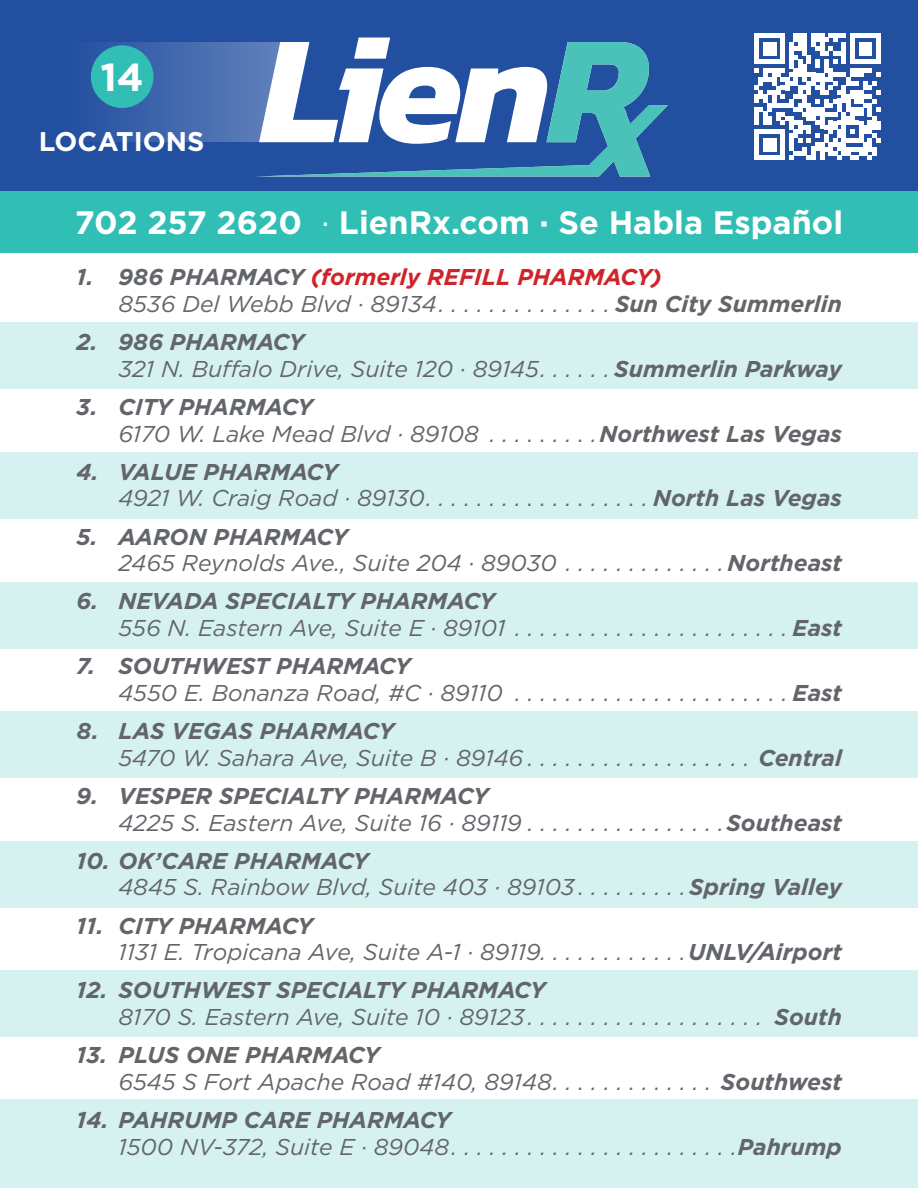
<style>
.page{position:relative;width:918px;height:1188px;background:#fff}
.page>*{position:absolute;margin:0;border:0;box-sizing:border-box;transform-origin:0 0}
.t1{font:700 39px "Gotham";color:#fff}
.t2{font:700 32.4px "Gotham";color:#fff}
.t3{font:700 27px "Gotham";color:#fff}
.t4{font:italic 22.8px/26.7px "Gotham";color:#62656a}
.s1{font-weight:400}
.s2{font-weight:700}
.s3{font-weight:700;color:#d1232a}
</style>
<div class="page">
<div style="left:0;top:183px;width:918px;height:70px;background:#31beb5"></div>
<div style="left:0;top:0;width:918px;height:190px;background:#224fa0"></div>
<svg style="left:256px;top:38px;width:412px;height:139px"></svg>
<svg style="left:90px;top:42px;width:196px;height:100px;background:#587ab7"></svg>
<svg style="left:754px;top:33px;width:127px;height:127px"></svg>
<div style="left:0;top:322px;width:918px;height:67px;background:#d6f2f0"></div>
<div style="left:0;top:452px;width:918px;height:67px;background:#d6f2f0"></div>
<div style="left:0;top:582px;width:918px;height:66px;background:#d6f2f0"></div>
<div style="left:0;top:711px;width:918px;height:67px;background:#d6f2f0"></div>
<div style="left:0;top:841px;width:918px;height:67px;background:#d6f2f0"></div>
<div style="left:0;top:970px;width:918px;height:67px;background:#d6f2f0"></div>
<div style="left:0;top:1100px;width:918px;height:88px;background:#d6f2f0"></div>
<div style="left:91px;top:45px;width:62px;height:63px;background:#31beb5;border-radius:50%"></div>
<h1 class="t1" style="left:100px;top:60px;width:45px">14</h1>
<p class="t3" style="left:39px;top:129px;width:167px">LOCATIONS</p>
<h2 class="t2" style="left:75px;top:208px;width:770px">702 257 2620 <span class="s1">·</span> LienRx.com · Se Habla Español</h2>
<p class="t4" style="left:118px;top:265px;width:725px;text-indent:-42px"><span class="s2">1. 986 PHARMACY</span> <span class="s3">(formerly REFILL PHARMACY)<br></span>8536 Del Webb Blvd · 89134. . . . . . . . . . . . . . <span class="s2">Sun City Summerlin</span></p>
<p class="t4" style="left:118px;top:330px;width:725px;text-indent:-42px"><span class="s2">2. 986 PHARMACY<br></span>321 N. Buffalo Drive, Suite 120 · 89145. . . . . . <span class="s2">Summerlin Parkway</span></p>
<p class="t4" style="left:118px;top:395px;width:725px;text-indent:-42px"><span class="s2">3. CITY PHARMACY<br></span>6170 W. Lake Mead Blvd · 89108 . . . . . . . . .<span class="s2">Northwest Las Vegas</span></p>
<p class="t4" style="left:118px;top:460px;width:725px;text-indent:-42px"><span class="s2">4. VALUE PHARMACY<br></span>4921 W. Craig Road · 89130. . . . . . . . . . . . . . . . . . <span class="s2">North Las Vegas</span></p>
<p class="t4" style="left:118px;top:525px;width:725px;text-indent:-42px"><span class="s2">5. AARON PHARMACY<br></span>2465 Reynolds Ave., Suite 204 · 89030 . . . . . . . . . . . . .<span class="s2">Northeast</span></p>
<p class="t4" style="left:118px;top:590px;width:725px;text-indent:-42px"><span class="s2">6. NEVADA SPECIALTY PHARMACY<br></span>556 N. Eastern Ave, Suite E · 89101 . . . . . . . . . . . . . . . . . . . . . . <span class="s2">East</span></p>
<p class="t4" style="left:118px;top:654px;width:725px;text-indent:-42px"><span class="s2">7. SOUTHWEST PHARMACY<br></span>4550 E. Bonanza Road, #C · 89110 . . . . . . . . . . . . . . . . . . . . . .<span class="s2">East</span></p>
<p class="t4" style="left:118px;top:719px;width:725px;text-indent:-42px"><span class="s2">8. LAS VEGAS PHARMACY<br></span>5470 W. Sahara Ave, Suite B · 89146 . . . . . . . . . . . . . . . . . . <span class="s2">Central</span></p>
<p class="t4" style="left:118px;top:784px;width:725px;text-indent:-42px"><span class="s2">9. VESPER SPECIALTY PHARMACY<br></span>4225 S. Eastern Ave, Suite 16 · 89119 . . . . . . . . . . . . . . . .<span class="s2">Southeast</span></p>
<p class="t4" style="left:118px;top:849px;width:725px;text-indent:-42px"><span class="s2">10. OK’CARE PHARMACY<br></span>4845 S. Rainbow Blvd, Suite 403 · 89103 . . . . . . . . .<span class="s2">Spring Valley</span></p>
<p class="t4" style="left:118px;top:914px;width:725px;text-indent:-42px"><span class="s2">11. CITY PHARMACY<br></span>1131 E. Tropicana Ave, Suite A-1 · 89119. . . . . . . . . . . .<span class="s2">UNLV/Airport</span></p>
<p class="t4" style="left:118px;top:979px;width:725px;text-indent:-42px"><span class="s2">12. SOUTHWEST SPECIALTY PHARMACY<br></span>8170 S. Eastern Ave, Suite 10 · 89123. . . . . . . . . . . . . . . . . . . <span class="s2">South</span></p>
<p class="t4" style="left:118px;top:1043px;width:725px;text-indent:-42px"><span class="s2">13. PLUS ONE PHARMACY<br></span>6545 S Fort Apache Road #140, 89148. . . . . . . . . . . . . <span class="s2">Southwest</span></p>
<p class="t4" style="left:118px;top:1108px;width:725px;text-indent:-42px"><span class="s2">14. PAHRUMP CARE PHARMACY<br></span>1500 NV-372, Suite E · 89048. . . . . . . . . . . . . . . . . . . . . . .<span class="s2">Pahrump</span></p>
</div>
